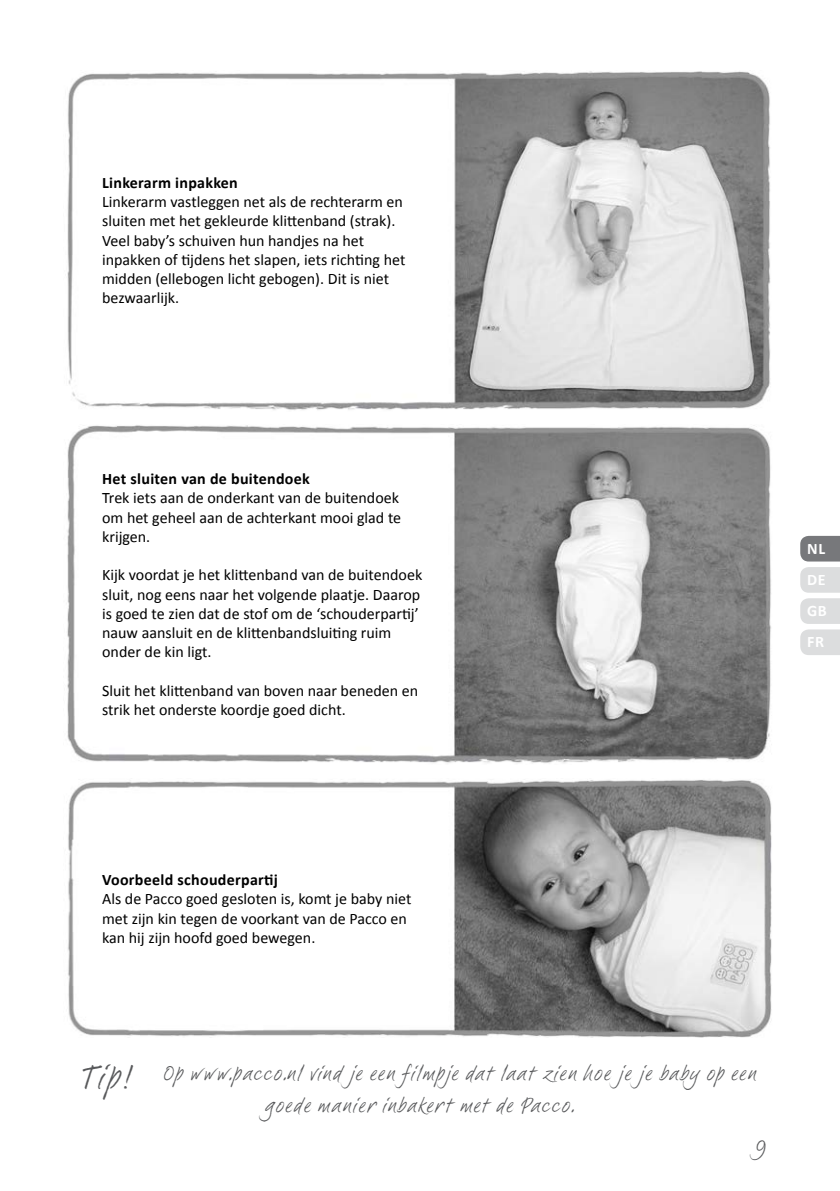
<style>
.page{position:relative;width:840px;height:1191px;background:#fff}
.page>*{position:absolute;margin:0;border:0;box-sizing:border-box;transform-origin:0 0}
.t1{font:22px/32px "Brandy BF";letter-spacing:.055em;color:#58595b;text-align:center}
.t2{font:16px/19.2px "Calibri";color:#000}
.t3{font:700 16px "Calibri";letter-spacing:.02em;color:#000}
.t4{font:700 16px/31.2px "Calibri";letter-spacing:.04em;color:#fff;text-align:justify}
.s1{font-size:36px}
</style>
<div class="page">
<svg style="left:800px;top:536px;width:39px;height:25px"></svg>
<svg style="left:800px;top:567px;width:39px;height:88px;background:#e1e2e3"></svg>
<img style="left:67px;top:71px;width:704px;height:339px">
<img style="left:67px;top:425px;width:704px;height:338px">
<img style="left:68px;top:780px;width:704px;height:257px">
<p class="t3" style="left:102px;top:173px;width:137px">Linkerarm inpakken</p>
<p class="t2" style="left:102px;top:191px;width:304px">Linkerarm vastleggen net als de rechterarm en sluiten met het gekleurde klittenband (strak).<br>Veel baby’s schuiven hun handjes na het inpakken of tijdens het slapen, iets richting het midden (ellebogen licht gebogen). Dit is niet bezwaarlijk.</p>
<p class="t3" style="left:102px;top:469px;width:209px">Het sluiten van de buitendoek</p>
<p class="t2" style="left:102px;top:488px;width:300px">Trek iets aan de onderkant van de buitendoek om het geheel aan de achterkant mooi glad te krijgen.</p>
<p class="t2" style="left:102px;top:564px;width:321px">Kijk voordat je het klittenband van de buitendoek sluit, nog eens naar het volgende plaatje. Daarop is goed te zien dat de stof om de ‘schouderpartij’ nauw aansluit en de klittenbandsluiting ruim onder de kin ligt.</p>
<p class="t2" style="left:102px;top:680px;width:317px">Sluit het klittenband van boven naar beneden en strik het onderste koordje goed dicht.</p>
<p class="t4" style="left:806px;top:532px;width:21px">NL DE GB FR</p>
<p class="t3" style="left:102px;top:870px;width:177px">Voorbeeld schouderpartij</p>
<p class="t2" style="left:102px;top:888px;width:310px">Als de Pacco goed gesloten is, komt je baby niet met zijn kin tegen de voorkant van de Pacco en kan hij zijn hoofd goed bewegen.</p>
<h1 class="t1" style="left:83px;top:1056px;width:674px"><span class="s1">Tip!</span> Op www.pacco.nl vind je een filmpje dat laat zien hoe je je baby op een goede manier inbakert met de Pacco.</h1>
<h1 class="t1" style="left:756px;top:1127px;width:11px">9</h1>
</div>
